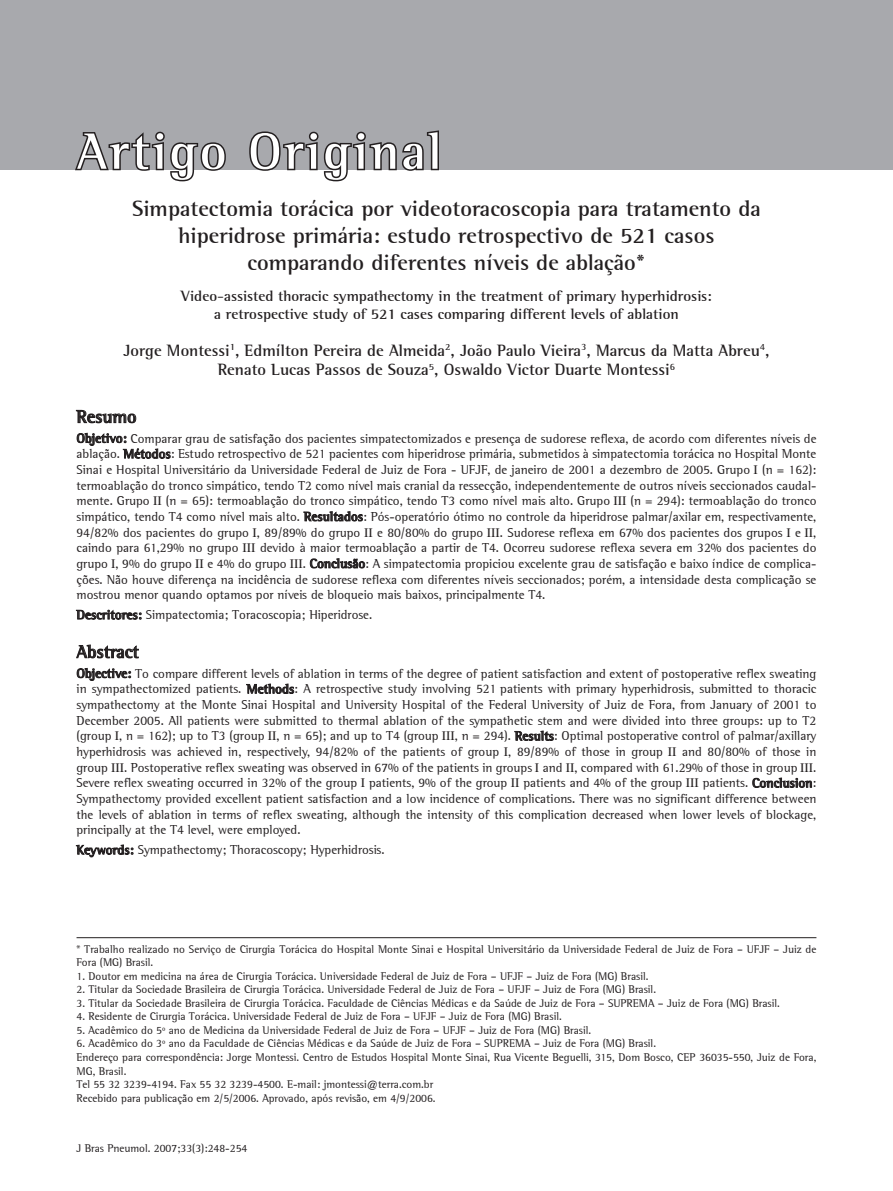
<style>
.page{position:relative;width:893px;height:1191px;background:#fff}
.page>*{position:absolute;margin:0;border:0;box-sizing:border-box;transform-origin:0 0}
.capítulo{font:700 51.75px "Libre Semi Serif S Si";letter-spacing:.05em;color:#fff}
.título___1o_idioma{font:700 22.5px/27px "Libre Semi Serif S Si";color:#231f20;text-align:center}
.resumo___título{font:700 18px "Libre Semi Serif S Si";color:#231f20}
.autores{font:700 16.5px/19.8px "Libre Semi Serif S Si";color:#231f20;text-align:center}
.título___2o_idioma{font:700 15px/18px "Libre Semi Serif S Si";color:#231f20;text-align:center}
.resumo___1o_idioma{font:13.05px/15.6px "Libre Semi Serif S Si";color:#231f20;text-align:justify}
.resumo___2o_idioma{font:13.05px/15.6px "Libre Semi Serif S Si";color:#231f20;text-align:justify}
.palavras-chave___1o{font:13.05px "Libre Semi Serif S Si";color:#231f20}
.palavras-chave___2o{font:13.05px "Libre Semi Serif S Si";color:#231f20}
.endereço{font:11.25px/13.5px "Libre Semi Serif S Si";color:#231f20}
.rodapé{font:11.25px "Libre Semi Serif S Si";color:#231f20}
.s1{font-weight:700}
.s2{font-family:"Times"}
</style>
<div class="page">
<div style="left:0;top:0;width:893px;height:170px;background:#a8a9ad"></div>
<svg style="left:75px;top:131px;width:151px;height:51px"></svg>
<svg style="left:249px;top:130px;width:190px;height:52px"></svg>
<svg style="left:76px;top:410px;width:60px;height:13px"></svg>
<svg style="left:77px;top:433px;width:93px;height:25px"></svg>
<svg style="left:304px;top:511px;width:59px;height:10px"></svg>
<svg style="left:310px;top:558px;width:55px;height:10px"></svg>
<svg style="left:76px;top:610px;width:65px;height:9px"></svg>
<svg style="left:76px;top:644px;width:63px;height:14px"></svg>
<svg style="left:77px;top:668px;width:54px;height:12px"></svg>
<svg style="left:246px;top:684px;width:48px;height:9px"></svg>
<svg style="left:515px;top:731px;width:38px;height:9px"></svg>
<svg style="left:753px;top:778px;width:59px;height:9px"></svg>
<svg style="left:76px;top:845px;width:57px;height:12px"></svg>
<hr style="left:77px;top:937px;width:739px;height:1px;background:#231f20">
<p class="capítulo" style="left:77px;top:120px;width:367px">Artigo Original</p>
<p class="título___1o_idioma" style="left:132px;top:195px;width:630px">Simpatectomia torácica por videotoracoscopia para tratamento da hiperidrose primária: estudo retrospectivo de 521 casos comparando diferentes níveis de ablação*</p>
<p class="título___2o_idioma" style="left:181px;top:287px;width:532px">Video-assisted thoracic sympathectomy in the treatment of primary hyperhidrosis: a retrospective study of 521 cases comparing different levels of ablation</p>
<p class="autores" style="left:123px;top:340px;width:647px">Jorge Montessi<sup>1</sup>, Edmílton Pereira de Almeida<sup>2</sup>, João Paulo Vieira<sup>3</sup>, Marcus da Matta Abreu<sup>4</sup>,<br>Renato Lucas Passos de Souza<sup>5</sup>, Oswaldo Victor Duarte Montessi<sup>6</sup></p>
<p class="resumo___título" style="left:77px;top:405px;width:62px">Resumo</p>
<p class="resumo___1o_idioma" style="left:77px;top:430px;width:741px"><span class="s1">Objetivo:</span> Comparar grau de satisfação dos pacientes simpatectomizados e presença de sudorese reflexa, de acordo com diferentes níveis de ablação. <span class="s1">Métodos</span>: Estudo retrospectivo de 521 pacientes com hiperidrose primária, submetidos à simpatectomia torácica no Hospital Monte Sinai e Hospital Universitário da Universidade Federal de Juiz de Fora - UFJF, de janeiro de 2001 a dezembro de 2005. Grupo <span class="s2">I</span> (n = 162): termoablação do tronco simpático, tendo T2 como nível mais cranial da ressecção, independentemente de outros níveis seccionados caudal&shy;mente. Grupo <span class="s2">II</span> (n = 65): termoablação do tronco simpático, tendo T3 como nível mais alto. Grupo <span class="s2">III</span> (n = 294): termoablação do tronco simpático, tendo T4 como nível mais alto. <span class="s1">Resultados</span>: Pós-operatório ótimo no controle da hiperidrose palmar/axilar em, respectivamente, 94/82% dos pacientes do grupo <span class="s2">I</span>, 89/89% do grupo <span class="s2">II</span> e 80/80% do grupo <span class="s2">III</span>. Sudorese reflexa em 67% dos pacientes dos grupos <span class="s2">I</span> e <span class="s2">II</span>, caindo para 61,29% no grupo <span class="s2">III</span> devido à maior termoablação a partir de T4. Ocorreu sudorese reflexa severa em 32% dos pacientes do grupo <span class="s2">I</span>, 9% do grupo <span class="s2">II</span> e 4% do grupo <span class="s2">III</span>. <span class="s1">Conclusão</span>: A simpatectomia propiciou excelente grau de satisfação e baixo índice de complica&shy;ções. Não houve diferença na incidência de sudorese reflexa com diferentes níveis seccionados; porém, a intensidade desta complicação se mostrou menor quando optamos por níveis de bloqueio mais baixos, principalmente T4.</p>
<p class="palavras-chave___1o" style="left:77px;top:607px;width:297px"><span class="s1">Descritores:</span> Simpatectomia; Toracoscopia; Hiperidrose.</p>
<p class="resumo___título" style="left:77px;top:641px;width:64px">Abstract</p>
<p class="resumo___2o_idioma" style="left:77px;top:665px;width:741px"><span class="s1">Objective:</span> To compare different levels of ablation in terms of the degree of patient satisfaction and extent of postoperative reflex sweating in sympathectomized patients. <span class="s1">Methods</span>: A retrospective study involving 521 patients with primary hyperhidrosis, submitted to thoracic sympathectomy at the Monte Sinai Hospital and University Hospital of the Federal University of Juiz de Fora, from January of 2001 to December 2005. All patients were submitted to thermal ablation of the sympathetic stem and were divided into three groups: up to T2 (group <span class="s2">I</span>, n = 162); up to T3 (group <span class="s2">II</span>, n = 65); and up to T4 (group <span class="s2">III</span>, n = 294). <span class="s1">Results</span>: Optimal postoperative control of palmar/axillary hyperhidrosis was achieved in, respectively, 94/82% of the patients of group <span class="s2">I</span>, 89/89% of those in group <span class="s2">II</span> and 80/80% of those in group <span class="s2">III</span>. Postoperative reflex sweating was observed in 67% of the patients in groups <span class="s2">I</span> and <span class="s2">II</span>, compared with 61.29% of those in group <span class="s2">III</span>.<br>Severe reflex sweating occurred in 32% of the group <span class="s2">I</span> patients, 9% of the group <span class="s2">II</span> patients and 4% of the group <span class="s2">III</span> patients. <span class="s1">Conclusion</span>:<br>Sympathectomy provided excellent patient satisfaction and a low incidence of complications. There was no significant difference between the levels of ablation in terms of reflex sweating, although the intensity of this complication decreased when lower levels of blockage, principally at the T4 level, were employed.</p>
<p class="palavras-chave___2o" style="left:77px;top:842px;width:310px"><span class="s1">Keywords:</span> Sympathectomy; Thoracoscopy; Hyperhidrosis.</p>
<p class="endereço" style="left:77px;top:942px;width:741px">* Trabalho realizado no Serviço de Cirurgia Torácica do Hospital Monte Sinai e Hospital Universitário da Universidade Federal de Juiz de Fora – UFJF – Juiz de<br>Fora (MG) Brasil.</p>
<p class="endereço" style="left:77px;top:969px;width:573px">1. Doutor em medicina na área de Cirurgia Torácica. Universidade Federal de Juiz de Fora – UFJF – Juiz de Fora (MG) Brasil.</p>
<p class="endereço" style="left:77px;top:983px;width:581px">2. Titular da Sociedade Brasileira de Cirurgia Torácica. Universidade Federal de Juiz de Fora – UFJF – Juiz de Fora (MG) Brasil.</p>
<p class="endereço" style="left:77px;top:996px;width:705px">3. Titular da Sociedade Brasileira de Cirurgia Torácica. Faculdade de Ciências Médicas e da Saúde de Juiz de Fora – SUPREMA – Juiz de Fora (MG) Brasil.</p>
<p class="endereço" style="left:77px;top:1010px;width:487px">4. Residente de Cirurgia Torácica. Universidade Federal de Juiz de Fora – UFJF – Juiz de Fora (MG) Brasil.</p>
<p class="endereço" style="left:77px;top:1023px;width:516px">5. Acadêmico do 5º ano de Medicina da Universidade Federal de Juiz de Fora – UFJF – Juiz de Fora (MG) Brasil.</p>
<p class="endereço" style="left:77px;top:1037px;width:581px">6. Acadêmico do 3º ano da Faculdade de Ciências Médicas e da Saúde de Juiz de Fora – SUPREMA – Juiz de Fora (MG) Brasil.</p>
<p class="endereço" style="left:77px;top:1050px;width:741px">Endereço para correspondência: Jorge Montessi. Centro de Estudos Hospital Monte Sinai, Rua Vicente Beguelli, 315, Dom Bosco, CEP 36035-550, Juiz de Fora,<br>MG, Brasil.</p>
<p class="endereço" style="left:77px;top:1077px;width:358px">Tel 55 32 3239-4194. Fax 55 32 3239-4500. E-mail: jmontessi@terra.com.br</p>
<p class="endereço" style="left:77px;top:1091px;width:361px">Recebido para publicação em 2/5/2006. Aprovado, após revisão, em 4/9/2006.</p>
<p class="rodapé" style="left:77px;top:1141px;width:172px">J Bras Pneumol. 2007;33(3):248-254</p>
</div>
